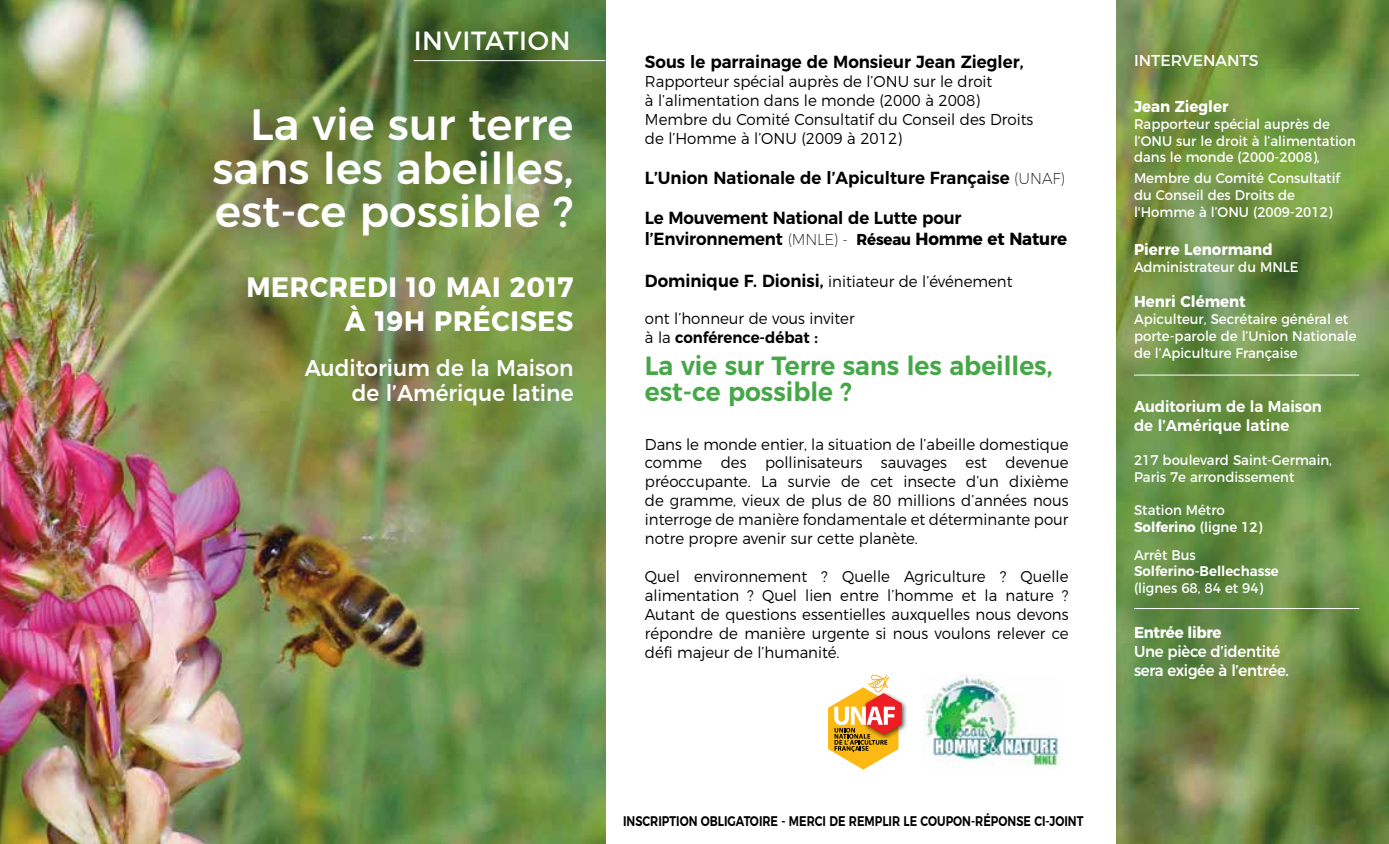
<style>
.page{position:relative;width:1389px;height:844px;background:#fff}
.page>*{position:absolute;margin:0;border:0;box-sizing:border-box;transform-origin:0 0}
.t1{font:500 43.75px/43.8px "Montserrat";color:#fff;text-align:justify}
.t2{font:700 28px/33.2px "Montserrat";letter-spacing:.025em;color:#fff;scale:.95 1}
.t3{font:600 26.25px/26.2px "Montserrat";color:#46a748;scale:.95 1}
.t4{font:26.25px "Montserrat";letter-spacing:.025em;color:#fff}
.t5{font:500 22.75px/24.5px "Montserrat";color:#fff;text-align:right;scale:.95 1}
.t6{font:600 17.5px/21px "Montserrat";color:#000;scale:.95 1}
.t7{font:300 15.75px/18.9px "Montserrat";color:#000;scale:.95 1}
.t8{font:700 15.75px "Montserrat";color:#fff;scale:.95 1}
.t9{font:600 15.75px/18.9px "Montserrat";color:#fff;scale:.95 1}
.t10{font:500 15.75px/18.9px "Montserrat";letter-spacing:-.02em;color:#fff;scale:.95 1}
.t11{font:15.75px "Montserrat";color:#fff}
.t12{font:700 15.75px "Montserrat";letter-spacing:-.02em;color:#fff;scale:.95 1}
.t13{font:14px/16.8px "Montserrat";color:#fff;scale:.95 1}
.t14{font:600 14px "Montserrat";color:#000;scale:.8 1}
.t15{font:600 14px "Montserrat";color:#fff;scale:.95 1}
.s1{font-weight:200;font-size:15.75px}
.s2{font-weight:700;font-size:15.75px}
.s3{font-weight:700}
.s4{font-weight:600;font-size:17.5px}
.s5{font-weight:600}
.s6{font-weight:500}
</style>
<div class="page">
<img style="left:1116px;top:0;width:273px;height:843px">
<img style="left:0;top:0;width:605px;height:843px">
<hr style="left:1134px;top:374px;width:225px;height:1px;background:#fff">
<hr style="left:1134px;top:608px;width:225px;height:1px;background:#fff">
<hr style="left:414px;top:60px;width:191px;height:1px;background:#fff">
<img style="left:924px;top:674px;width:137px;height:93px">
<img style="left:902px;top:701px;width:5px;height:30px">
<svg style="left:828px;top:674px;width:74px;height:95px"></svg>
<h3 class="t4" style="left:414px;top:20px;width:153px">INVITATION</h3>
<h1 class="t1" style="left:213px;top:99px;width:362px;text-indent:37px">La vie sur terre sans les abeilles, est-ce possible ?</h1>
<h2 class="t2" style="left:345px;top:268px;width:242px;text-indent:-98px">MERCREDI 10 MAI 2017 à 19H précises</h2>
<h3 class="t5" style="left:305px;top:354px;width:284px">Auditorium de la Maison de l’Amérique latine</h3>
<p class="t6" style="left:645px;top:50px;width:400px">Sous le parrainage de Monsieur Jean Ziegler,</p>
<p class="t7" style="left:645px;top:71px;width:410px">Rapporteur spécial auprès de l’ONU sur le droit<br>à l’alimentation dans le monde (2000 à 2008)<br>Membre du Comité Consultatif du Conseil des Droits de l’Homme à l’ONU (2009 à 2012)</p>
<p class="t6" style="left:645px;top:165px;width:444px">L’Union Nationale de l’Apiculture Française <span class="s1">(UNAF)</span></p>
<p class="t6" style="left:645px;top:205px;width:446px">Le Mouvement National de Lutte pour l’Environnement <span class="s1">(MNLE) -</span> <span class="s2">Réseau</span> <span class="s3">Homme et Nature</span></p>
<p class="t7" style="left:645px;top:270px;width:389px"><span class="s4">Dominique F. Dionisi,</span> initiateur de l’événement</p>
<p class="t7" style="left:645px;top:308px;width:222px">ont l’honneur de vous inviter à la <span class="s5">conférence-débat :</span></p>
<h3 class="t3" style="left:645px;top:350px;width:431px">La vie sur Terre sans les abeilles, est-ce possible ?</h3>
<p class="t7" style="left:645px;top:433px;width:447px;text-align:justify">Dans le monde entier, la situation de l’abeille domestique comme des pollinisateurs sauvages est devenue préoccupante. La survie de cet insecte d’un dixième de gramme, vieux de plus de 80 millions d’années nous interroge de manière fondamentale et déterminante pour notre propre avenir sur cette planète.</p>
<p class="t7" style="left:645px;top:565px;width:447px;text-align:justify">Quel environnement ? Quelle Agriculture ? Quelle alimentation ? Quel lien entre l’homme et la nature ?<br>Autant de questions essentielles auxquelles nous devons répondre de manière urgente si nous voulons relever ce défi majeur de l’humanité.</p>
<p class="t11" style="left:1134px;top:48px;width:126px">Intervenants</p>
<p class="t8" style="left:1134px;top:93px;width:101px">Jean Ziegler</p>
<p class="t13" style="left:1134px;top:114px;width:235px">Rapporteur spécial auprès de l’ON U sur le droit à l’alimentation dans le monde (2000-2008),</p>
<p class="t13" style="left:1134px;top:169px;width:218px">Membre du Comité Consultatif du Conseil des Droits de l'Homme à l’ON U (2009-2012)</p>
<p class="t8" style="left:1134px;top:236px;width:147px">Pierre Lenormand</p>
<p class="t13" style="left:1134px;top:257px;width:173px">Administrateur du MN LE</p>
<p class="t8" style="left:1134px;top:289px;width:119px">Henri Clément</p>
<p class="t13" style="left:1134px;top:309px;width:236px">Apiculteur, Secrétaire général et porte-parole de l’Union Nationale de l’Apiculture Française</p>
<p class="t9" style="left:1134px;top:396px;width:199px">Auditorium de la Maison de l’Amérique latine</p>
<p class="t13" style="left:1134px;top:450px;width:210px">217 boulevard Saint-Germain,<br>Paris 7e arrondissement</p>
<p class="t13" style="left:1134px;top:501px;width:137px">Station Métro<br><span class="s3">Solferino</span> <span class="s6">(ligne 12)</span></p>
<p class="t13" style="left:1134px;top:545px;width:67px">Arrêt Bus</p>
<p class="t15" style="left:1134px;top:560px;width:154px">Solferino-Bellechasse</p>
<p class="t13" style="left:1134px;top:578px;width:138px">(lignes 68, 84 et 94)</p>
<p class="t12" style="left:1134px;top:619px;width:94px">Entrée libre</p>
<p class="t10" style="left:1134px;top:640px;width:165px">Une pièce d’identité sera exigée à l’entrée.</p>
<p class="t14" style="left:623px;top:809px;width:577px">INSCRIPTION OBLIGATOIRE - MERCI DE REMPLIR LE COUPON-RéPONSE CI-JOINT</p>
</div>
